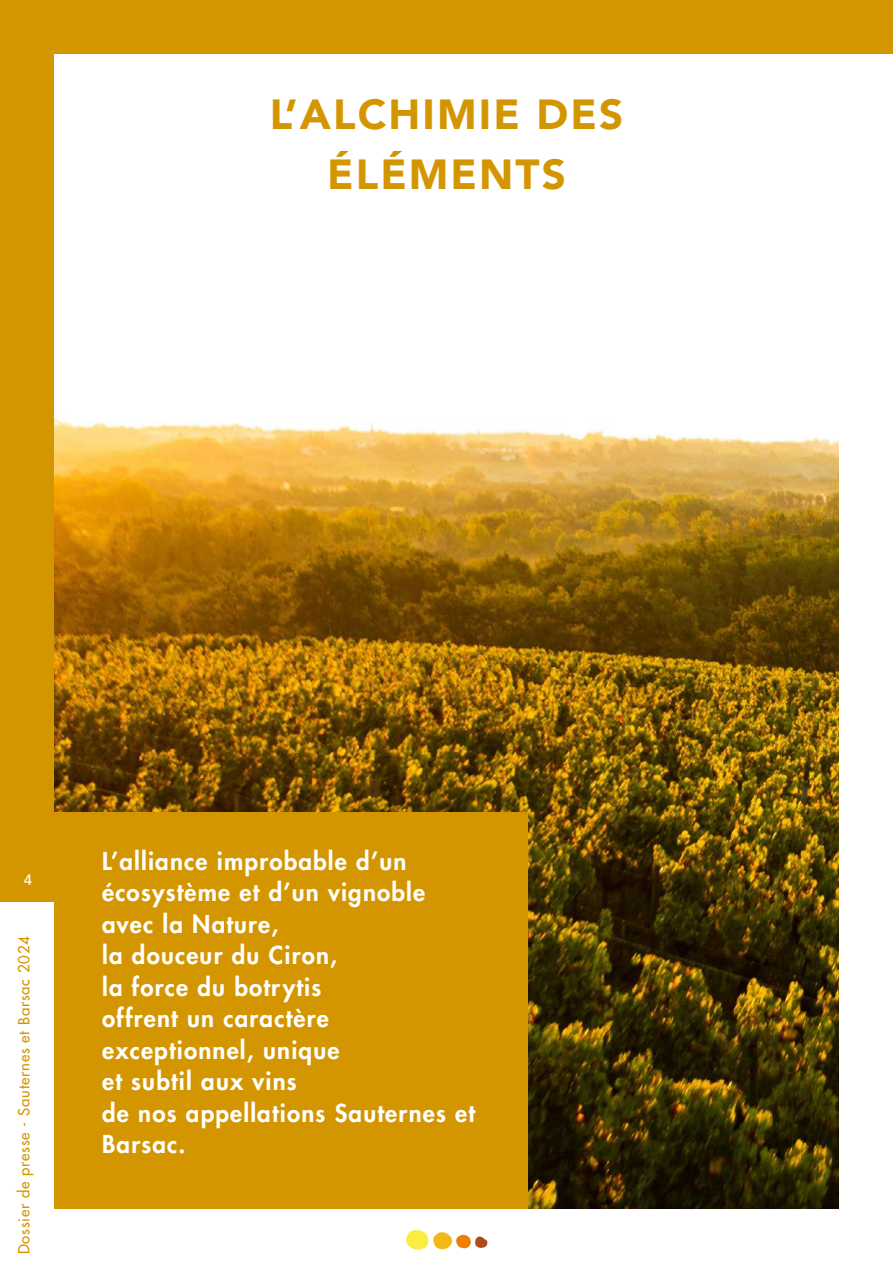
<style>
.page{position:relative;width:893px;height:1263px;background:#fff}
.page>*{position:absolute;margin:0;border:0;box-sizing:border-box;transform-origin:0 0}
.t1{font:900 42px/60px "Avenir";letter-spacing:.05em;color:#d49600;text-align:center}
.t2{font:800 24px/31.5px "Futura Std";letter-spacing:.05em;color:#fff}
.t3{font:500 15px "Futura Std";letter-spacing:.05em;color:#d49600}
.t4{font:500 15px "Avenir";color:#fff}
</style>
<div class="page">
<div style="left:0;top:0;width:893px;height:901px;background:#d49600"></div>
<div style="left:54px;top:54px;width:839px;height:1209px;background:#fff"></div>
<svg style="left:406px;top:1230px;width:82px;height:19px"></svg>
<img style="left:54px;top:417px;width:785px;height:792px">
<div style="left:54px;top:813px;width:473px;height:396px;background:#d49600"></div>
<h1 class="t1" style="left:270px;top:83px;width:355px">L’ALCHIMIE DES<br>ÉLÉMENTS</h1>
<p class="t4" style="left:24px;top:867px;width:10px">4</p>
<p class="t3" style="left:14px;top:1254px;width:320px;rotate:-90deg">Dossier de presse - Sauternes et Barsac 2024</p>
<p class="t2" style="left:102px;top:845px;width:374px">L’alliance improbable d’un écosystème et d’un vignoble avec la Nature,<br>la douceur du Ciron,<br>la force du botrytis<br>offrent un caractère exceptionnel, unique<br>et subtil aux vins<br>de nos appellations Sauternes et<br>Barsac.</p>
</div>
